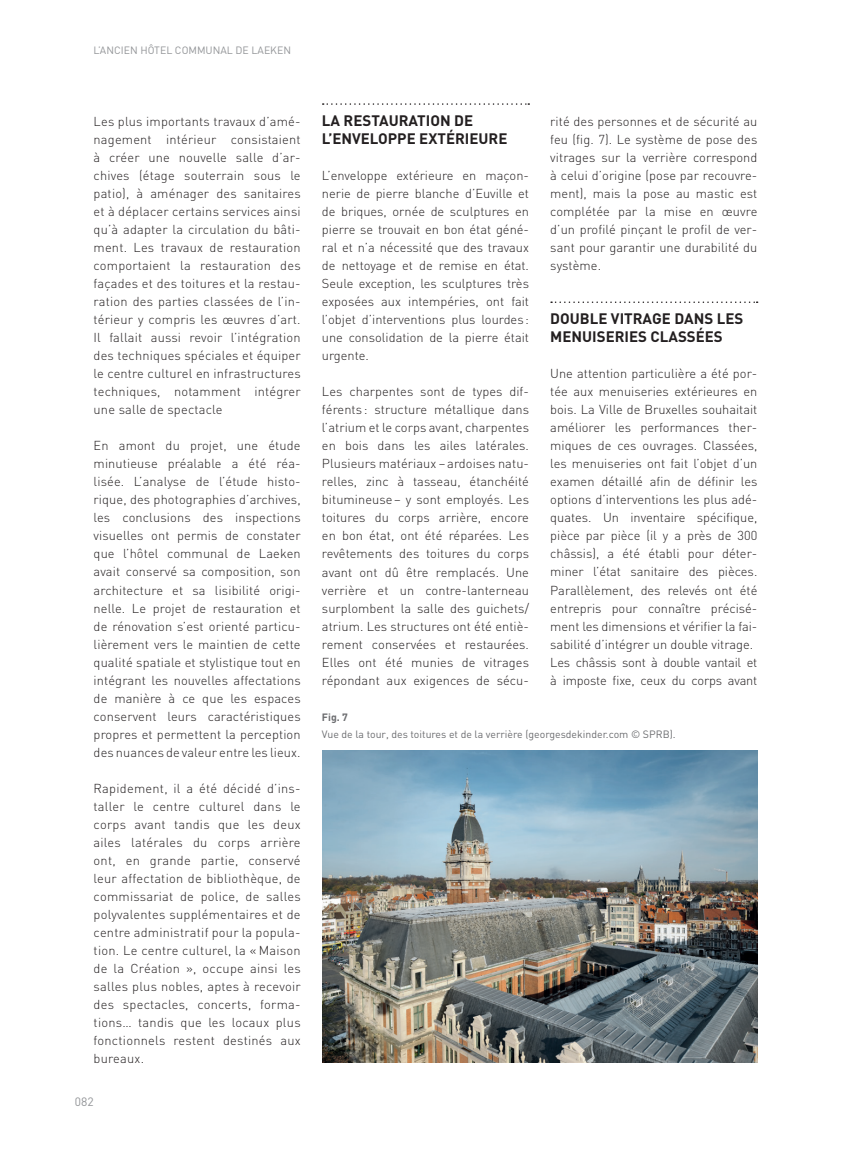
<style>
.page{position:relative;width:851px;height:1149px;background:#fff}
.page>*{position:absolute;margin:0;border:0;box-sizing:border-box;transform-origin:0 0}
.t1{font:700 15px/18px "DIN";color:#231f20}
.t2{font:300 12.9px/18px "DIN";color:#231f20;text-align:justify}
.t3{font:12px "DIN";color:#939598}
.t4{font:10.5px "DIN";color:#6c6d70}
.t5{font:10.5px "DIN";color:#939598}
.t6{font:700 10.5px "DIN";color:#6c6d70}
</style>
<div class="page">
<svg style="left:322px;top:103px;width:207px;height:2px"></svg>
<svg style="left:551px;top:301px;width:206px;height:2px"></svg>
<img style="left:322px;top:750px;width:435px;height:312px">
<p class="t5" style="left:94px;top:44px;width:199px">L’ANCIEN HÔTEL COMMUNAL DE LAEKEN</p>
<p class="t2" style="left:94px;top:112px;width:208px">Les plus importants travaux d’amé&shy;nagement intérieur consistaient à créer une nouvelle salle d’ar&shy;chives (étage souterrain sous le patio), à aménager des sanitaires et à déplacer certains services ainsi qu’à adapter la circulation du bâti&shy;ment. Les travaux de restauration comportaient la restauration des façades et des toitures et la restau&shy;ration des parties classées de l’in&shy;térieur y compris les œuvres d’art.<br>Il fallait aussi revoir l’intégration des techniques spéciales et équiper le centre culturel en infrastructures techniques, notamment intégrer une salle de spectacle</p>
<p class="t2" style="left:94px;top:436px;width:208px">En amont du projet, une étude minutieuse préalable a été réa&shy;lisée. L’analyse de l’étude histo&shy;rique, des photographies d’archives, les conclusions des inspections visuelles ont permis de constater que l’hôtel communal de Laeken avait conservé sa composition, son architecture et sa lisibilité origi&shy;nelle. Le projet de restauration et de rénovation s’est orienté particu&shy;lièrement vers le maintien de cette qualité spatiale et stylistique tout en intégrant les nouvelles affectations de manière à ce que les espaces conservent leurs caractéristiques propres et permettent la perception des nuances de valeur entre les lieux.</p>
<p class="t2" style="left:94px;top:778px;width:208px">Rapidement, il a été décidé d’ins&shy;taller le centre culturel dans le corps avant tandis que les deux ailes latérales du corps arrière ont, en grande partie, conservé leur affectation de bibliothèque, de commissariat de police, de salles polyvalentes supplémentaires et de centre administratif pour la popula&shy;tion. Le centre culturel, la « Maison de la Création », occupe ainsi les salles plus nobles, aptes à recevoir des spectacles, concerts, forma&shy;tions… tandis que les locaux plus fonctionnels restent destinés aux bureaux.</p>
<p class="t3" style="left:75px;top:1094px;width:20px">082</p>
<p class="t1" style="left:322px;top:111px;width:187px">LA RESTAURATION DE<br>L’ENVELOPPE EXTÉRIEURE</p>
<p class="t2" style="left:322px;top:166px;width:208px">L’enveloppe extérieure en maçon&shy;nerie de pierre blanche d’Euville et de briques, ornée de sculptures en pierre se trouvait en bon état géné&shy;ral et n’a nécessité que des travaux de nettoyage et de remise en état.<br>Seule exception, les sculptures très exposées aux intempéries, ont fait l’objet d’interventions plus lourdes : une consolidation de la pierre était urgente.</p>
<p class="t2" style="left:322px;top:382px;width:208px">Les charpentes sont de types dif&shy;férents : structure métallique dans l’atrium et le corps avant, charpentes en bois dans les ailes latérales.<br>Plusieurs matériaux – ardoises natu&shy;relles, zinc à tasseau, étanchéité bitumineuse – y sont employés. Les toitures du corps arrière, encore en bon état, ont été réparées. Les revêtements des toitures du corps avant ont dû être remplacés. Une verrière et un contre-lanterneau surplombent la salle des guichets/ atrium. Les structures ont été entiè&shy;rement conservées et restaurées.<br>Elles ont été munies de vitrages répondant aux exigences de sécu-</p>
<p class="t2" style="left:550px;top:112px;width:208px">rité des personnes et de sécurité au feu (fig. 7). Le système de pose des vitrages sur la verrière correspond à celui d’origine (pose par recouvre&shy;ment), mais la pose au mastic est complétée par la mise en œuvre d’un profilé pinçant le profil de ver&shy;sant pour garantir une durabilité du système.</p>
<p class="t1" style="left:550px;top:309px;width:194px">DOUBLE VITRAGE DANS LES<br>MENUISERIES CLASSÉES</p>
<p class="t2" style="left:550px;top:364px;width:208px;text-align:left">Une attention particulière a été por&shy;tée aux menuiseries extérieures en bois. La Ville de Bruxelles souhaitait améliorer les performances ther&shy;miques de ces ouvrages. Classées, les menuiseries ont fait l’objet d’un examen détaillé afin de définir les options d’interventions les plus adé&shy;quates. Un inventaire spécifique, pièce par pièce (il y a près de 300 châssis), a été établi pour déter&shy;miner l’état sanitaire des pièces.<br>Parallèlement, des relevés ont été entrepris pour connaître précisé&shy;ment les dimensions et vérifier la fai&shy;sabilité d’intégrer un double vitrage.<br>Les châssis sont à double vantail et à imposte fixe, ceux du corps avant</p>
<p class="t6" style="left:322px;top:709px;width:28px">Fig. 7</p>
<p class="t4" style="left:322px;top:727px;width:355px">Vue de la tour, des toitures et de la verrière (georgesdekinder.com © SPRB).</p>
</div>
